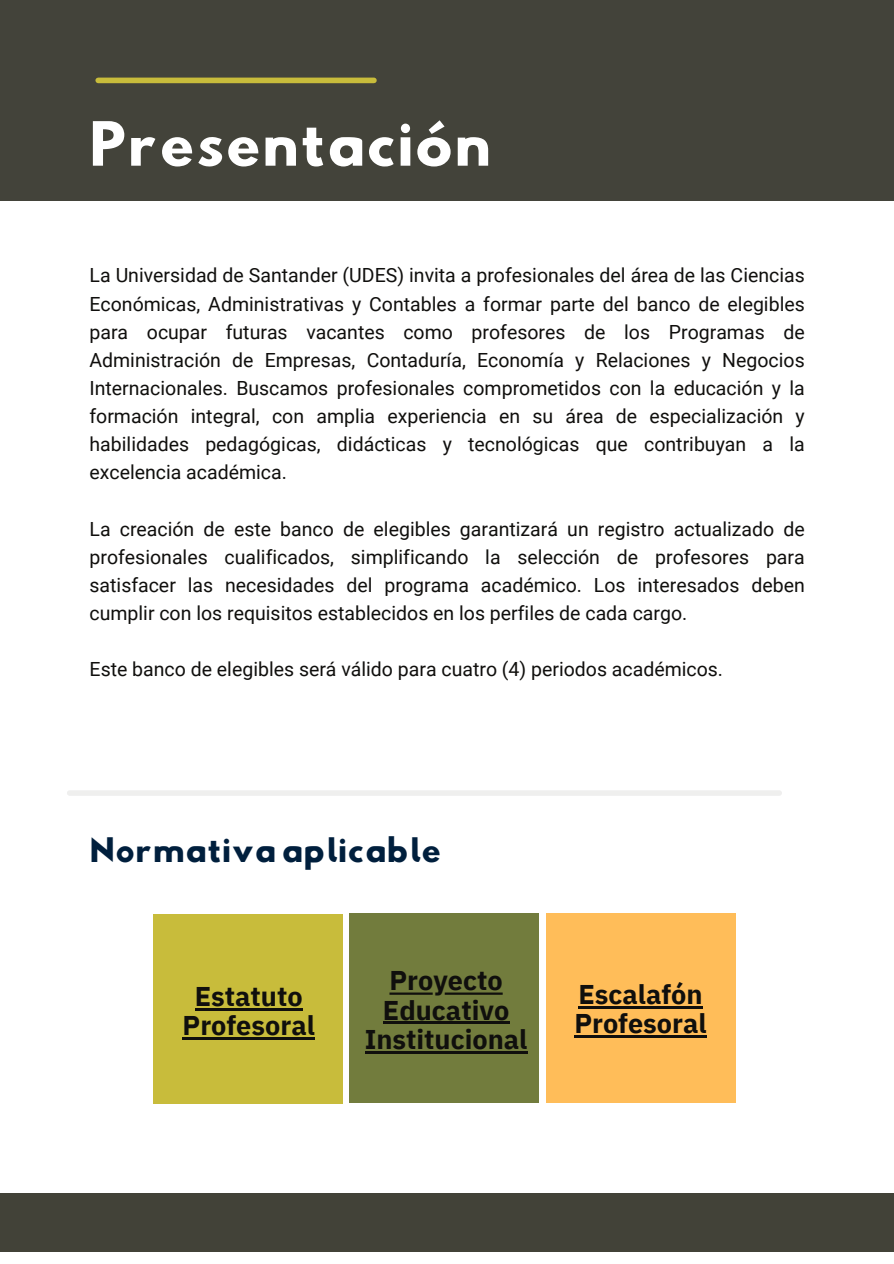
<style>
.page{position:relative;width:894px;height:1264px;background:#fff}
.page>*{position:absolute;margin:0;border:0;box-sizing:border-box;transform-origin:0 0}
.t1{font:54px "Hussar Bd";color:#fff}
.t2{font:30px "Hussar Bd";color:#001f3d}
.t3{font:700 27px/29.2px "IBM Plex Sans";color:#100f0d;text-align:center}
.t4{font:19.5px/28.2px "Roboto";color:#100f0d;text-align:justify}
</style>
<div class="page">
<div style="left:153px;top:914px;width:189px;height:189px;background:#c8bc3b"></div>
<div style="left:349px;top:913px;width:189px;height:190px;background:#727c3d"></div>
<div style="left:545px;top:913px;width:190px;height:190px;background:#ffbd59"></div>
<hr style="left:195px;top:1008px;width:107px;height:2px;background:#100f0d">
<hr style="left:182px;top:1037px;width:133px;height:2px;background:#100f0d">
<hr style="left:444px;top:992px;width:58px;height:2px;background:#100f0d">
<hr style="left:389px;top:992px;width:43px;height:2px;background:#100f0d">
<hr style="left:383px;top:1021px;width:126px;height:3px;background:#100f0d">
<hr style="left:364px;top:1051px;width:163px;height:2px;background:#100f0d">
<hr style="left:578px;top:1006px;width:124px;height:2px;background:#100f0d">
<hr style="left:574px;top:1035px;width:132px;height:2px;background:#100f0d">
<div style="left:0;top:0;width:893px;height:200px;background:#43433a"></div>
<div style="left:98px;top:78px;width:276px;height:5px;background:#c8bc3b"></div>
<div style="left:70px;top:790px;width:709px;height:5px;background:#efefee"></div>
<div style="left:0;top:1193px;width:893px;height:58px;background:#424238"></div>
<h1 class="t1" style="left:89px;top:99px;width:404px">Presentación</h1>
<p class="t4" style="left:89px;top:261px;width:716px">La Universidad de Santander (UDES) invita a profesionales del área de las Ciencias Económicas, Administrativas y Contables a formar parte del banco de elegibles para ocupar futuras vacantes como profesores de los Programas de Administración de Empresas, Contaduría, Economía y Relaciones y Negocios Internacionales. Buscamos profesionales comprometidos con la educación y la formación integral, con amplia experiencia en su área de especialización y habilidades pedagógicas, didácticas y tecnológicas que contribuyan a la excelencia académica.</p>
<p class="t4" style="left:89px;top:514px;width:716px">La creación de este banco de elegibles garantizará un registro actualizado de profesionales cualificados, simplificando la selección de profesores para satisfacer las necesidades del programa académico. Los interesados deben cumplir con los requisitos establecidos en los perfiles de cada cargo.</p>
<p class="t4" style="left:90px;top:654px;width:635px">Este banco de elegibles será válido para cuatro (4) periodos académicos.</p>
<h2 class="t2" style="left:89px;top:824px;width:353px">Normativa aplicable</h2>
<h3 class="t3" style="left:182px;top:979px;width:134px">Estatuto<br>Profesoral</h3>
<h3 class="t3" style="left:364px;top:963px;width:164px">Proyecto<br>Educativo<br>Institucional</h3>
<h3 class="t3" style="left:574px;top:977px;width:134px;text-align:left">Escalafón<br>Profesoral</h3>
</div>
